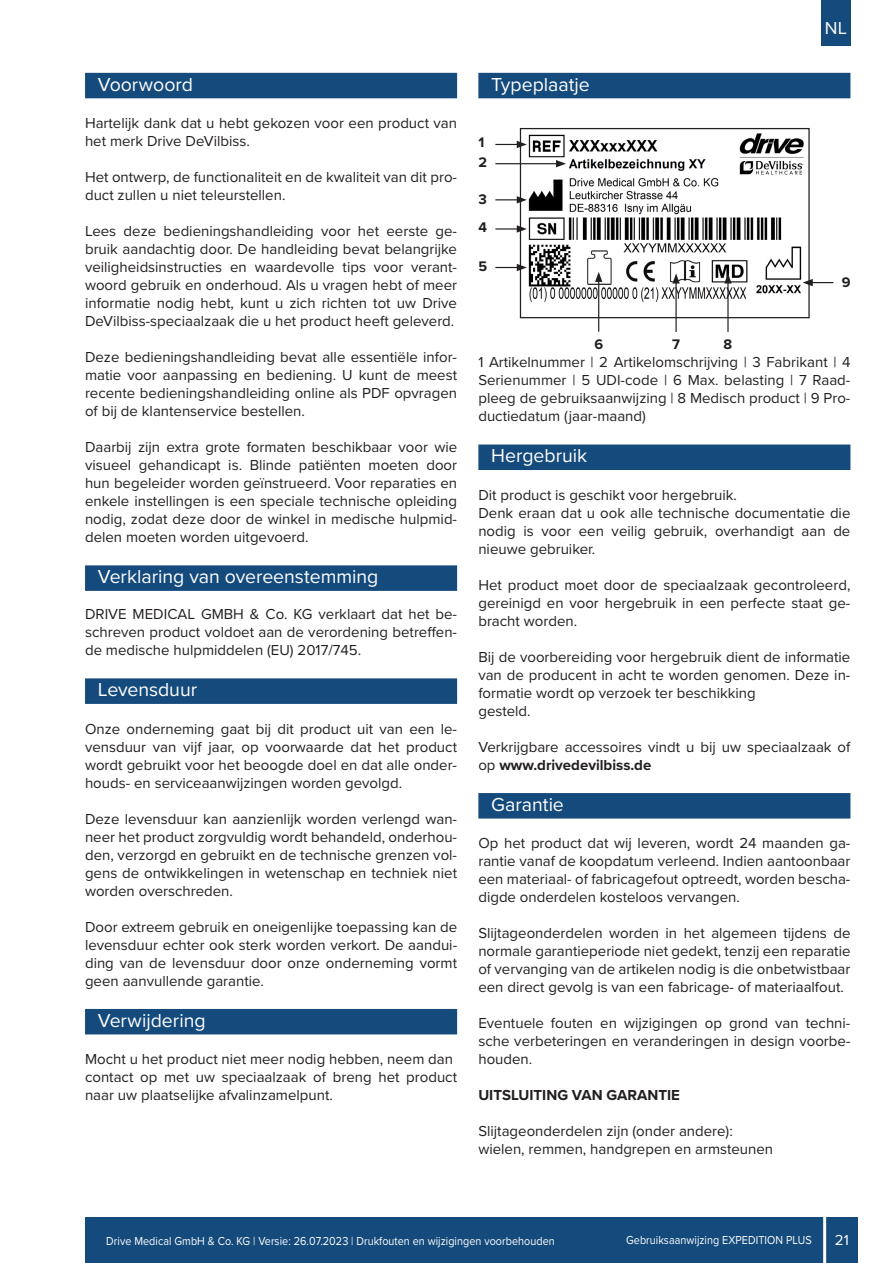
<style>
.page{position:relative;width:893px;height:1263px;background:#fff}
.page>*{position:absolute;margin:0;border:0;box-sizing:border-box;transform-origin:0 0}
.t1{font:19.5px "Proxima Nova";color:#fff}
.t2{font:18px "Proxima Nova";color:#fff}
.t3{font:15px/18px "Proxima Nova";color:#231f20;text-align:justify}
.t4{font:700 15px "Proxima Nova";color:#231f20}
.t5{font:15px "Proxima Nova";color:#fff}
.t6{font:700 14.4px/20.2px "Proxima Nova";color:#231f20}
.t7{font:12px "Proxima Nova";letter-spacing:.005em;color:#fff;scale:.9 1}
.s1{font-weight:700}
</style>
<div class="page">
<div style="left:85px;top:1217px;width:772px;height:46px;background:#144a7c"></div>
<hr style="left:823px;top:1213px;width:3px;height:50px;background:#fff">
<div style="left:821px;top:0;width:29px;height:46px;background:#144a7c"></div>
<div style="left:478px;top:73px;width:372px;height:25px;background:#144a7c"></div>
<div style="left:478px;top:444px;width:372px;height:26px;background:#144a7c"></div>
<div style="left:478px;top:793px;width:372px;height:25px;background:#144a7c"></div>
<img style="left:522px;top:133px;width:282px;height:173px">
<div style="left:520px;top:128px;width:290px;height:190px;border:1px solid #231f20"></div>
<svg style="left:495px;top:141px;width:32px;height:7px"></svg>
<svg style="left:495px;top:196px;width:32px;height:8px"></svg>
<hr style="left:495px;top:163px;width:63px;height:1px;background:#231f20">
<svg style="left:556px;top:160px;width:10px;height:7px"></svg>
<svg style="left:803px;top:279px;width:30px;height:7px"></svg>
<hr style="left:675px;top:281px;width:2px;height:51px;background:#231f20">
<svg style="left:672px;top:273px;width:8px;height:10px"></svg>
<hr style="left:727px;top:281px;width:2px;height:51px;background:#231f20">
<svg style="left:724px;top:273px;width:8px;height:10px"></svg>
<hr style="left:598px;top:280px;width:1px;height:52px;background:#231f20">
<svg style="left:595px;top:272px;width:7px;height:10px"></svg>
<hr style="left:495px;top:228px;width:24px;height:2px;background:#231f20">
<svg style="left:517px;top:225px;width:10px;height:8px"></svg>
<svg style="left:495px;top:264px;width:32px;height:7px"></svg>
<div style="left:85px;top:73px;width:372px;height:25px;background:#144a7c"></div>
<div style="left:85px;top:565px;width:372px;height:26px;background:#144a7c"></div>
<div style="left:85px;top:678px;width:372px;height:26px;background:#144a7c"></div>
<div style="left:85px;top:1009px;width:372px;height:25px;background:#144a7c"></div>
<h1 class="t1" style="left:98px;top:70px;width:97px">Voorwoord</h1>
<p class="t3" style="left:85px;top:113px;width:374px">Hartelijk dank dat u hebt gekozen voor een product van het merk Drive DeVilbiss.</p>
<p class="t3" style="left:85px;top:167px;width:374px">Het ontwerp, de functionaliteit en de kwaliteit van dit pro&shy;duct zullen u niet teleurstellen.</p>
<p class="t3" style="left:85px;top:221px;width:374px">Lees deze bedieningshandleiding voor het eerste ge&shy;bruik aandachtig door. De handleiding bevat belangrijke veiligheidsinstructies en waardevolle tips voor verant&shy;woord gebruik en onderhoud. Als u vragen hebt of meer informatie nodig hebt, kunt u zich richten tot uw Drive DeVilbiss-speciaalzaak die u het product heeft geleverd.</p>
<p class="t3" style="left:85px;top:347px;width:374px">Deze bedieningshandleiding bevat alle essentiële infor&shy;matie voor aanpassing en bediening. U kunt de meest recente bedieningshandleiding online als PDF opvragen of bij de klantenservice bestellen.</p>
<p class="t3" style="left:85px;top:437px;width:374px">Daarbij zijn extra grote formaten beschikbaar voor wie visueel gehandicapt is. Blinde patiënten moeten door hun begeleider worden geïnstrueerd. Voor reparaties en enkele instellingen is een speciale technische opleiding nodig, zodat deze door de winkel in medische hulpmid&shy;delen moeten worden uitgevoerd.</p>
<h1 class="t1" style="left:98px;top:562px;width:282px">Verklaring van overeenstemming</h1>
<p class="t3" style="left:85px;top:604px;width:374px">DRIVE MEDICAL GMBH &amp; Co. KG verklaart dat het be&shy;schreven product voldoet aan de verordening betreffen&shy;de medische hulpmiddelen (EU) 2017/745.</p>
<h1 class="t1" style="left:98px;top:675px;width:101px">Levensduur</h1>
<p class="t3" style="left:85px;top:719px;width:374px">Onze onderneming gaat bij dit product uit van een le&shy;vensduur van vijf jaar, op voorwaarde dat het product wordt gebruikt voor het beoogde doel en dat alle onder&shy;houds- en serviceaanwijzingen worden gevolgd.</p>
<p class="t3" style="left:85px;top:809px;width:374px">Deze levensduur kan aanzienlijk worden verlengd wan&shy;neer het product zorgvuldig wordt behandeld, onderhou&shy;den, verzorgd en gebruikt en de technische grenzen vol&shy;gens de ontwikkelingen in wetenschap en techniek niet worden overschreden.</p>
<p class="t3" style="left:85px;top:917px;width:374px">Door extreem gebruik en oneigenlijke toepassing kan de levensduur echter ook sterk worden verkort. De aandui&shy;ding van de levensduur door onze onderneming vormt geen aanvullende garantie.</p>
<h1 class="t1" style="left:98px;top:1006px;width:109px">Verwijdering</h1>
<p class="t3" style="left:85px;top:1049px;width:374px;text-align:left">Mocht u het product niet meer nodig hebben, neem dan contact op met uw speciaalzaak of breng het product naar uw plaatselijke afvalinzamelpunt.</p>
<h1 class="t1" style="left:491px;top:70px;width:100px">Typeplaatje</h1>
<p class="t6" style="left:478px;top:132px;width:10px">1<br>2</p>
<p class="t6" style="left:478px;top:185px;width:10px;line-height:27.9px">3<br>4</p>
<p class="t6" style="left:478px;top:255px;width:10px">5</p>
<p class="t2" style="left:825px;top:15px;width:23px">NL</p>
<p class="t6" style="left:842px;top:271px;width:10px">9</p>
<p class="t6" style="left:594px;top:334px;width:10px">6</p>
<p class="t6" style="left:672px;top:334px;width:9px">7</p>
<p class="t6" style="left:724px;top:334px;width:10px">8</p>
<p class="t3" style="left:478px;top:352px;width:374px">1 Artikelnummer | 2 Artikelomschrijving | 3 Fabrikant | 4<br>Serienummer | 5 UDI-code | 6 Max. belasting | 7 Raad&shy;pleeg de gebruiksaanwijzing | 8 Medisch product | 9 Pro&shy;ductiedatum (jaar-maand)</p>
<h1 class="t1" style="left:491px;top:441px;width:98px">Hergebruik</h1>
<p class="t3" style="left:478px;top:485px;width:374px;text-align:left">Dit product is geschikt voor hergebruik.<br>Denk eraan dat u ook alle technische documentatie die nodig is voor een veilig gebruik, overhandigt aan de nieuwe gebruiker.</p>
<p class="t3" style="left:478px;top:575px;width:374px">Het product moet door de speciaalzaak gecontroleerd, gereinigd en voor hergebruik in een perfecte staat ge&shy;bracht worden.</p>
<p class="t3" style="left:478px;top:647px;width:374px;text-align:left">Bij de voorbereiding voor hergebruik dient de informatie van de producent in acht te worden genomen. Deze in&shy;formatie wordt op verzoek ter beschikking<br>gesteld.</p>
<p class="t3" style="left:478px;top:737px;width:374px">Verkrijgbare accessoires vindt u bij uw speciaalzaak of op <span class="s1">www.drivedevilbiss.de</span></p>
<h1 class="t1" style="left:491px;top:790px;width:74px">Garantie</h1>
<p class="t3" style="left:478px;top:833px;width:374px">Op het product dat wij leveren, wordt 24 maanden ga&shy;rantie vanaf de koopdatum verleend. Indien aantoonbaar een materiaal- of fabricagefout optreedt, worden bescha&shy;digde onderdelen kosteloos vervangen.</p>
<p class="t3" style="left:478px;top:923px;width:374px">Slijtageonderdelen worden in het algemeen tijdens de normale garantieperiode niet gedekt, tenzij een reparatie of vervanging van de artikelen nodig is die onbetwistbaar een direct gevolg is van een fabricage- of materiaalfout.</p>
<p class="t3" style="left:478px;top:1013px;width:374px">Eventuele fouten en wijzigingen op grond van techni&shy;sche verbeteringen en veranderingen in design voorbe&shy;houden.</p>
<p class="t4" style="left:478px;top:1084px;width:203px">UITSLUITING VAN GARANTIE</p>
<p class="t3" style="left:478px;top:1121px;width:296px">Slijtageonderdelen zijn (onder andere): wielen, remmen, handgrepen en armsteunen</p>
<p class="t7" style="left:106px;top:1232px;width:500px">Drive Medical GmbH &amp; Co. KG | Versie: 26.07.2023 | Drukfouten en wijzigingen voorbehouden</p>
<p class="t7" style="left:626px;top:1231px;width:208px">Gebruiksaanwijzing EXPEDITION PLUS</p>
<p class="t5" style="left:835px;top:1229px;width:16px">21</p>
</div>
